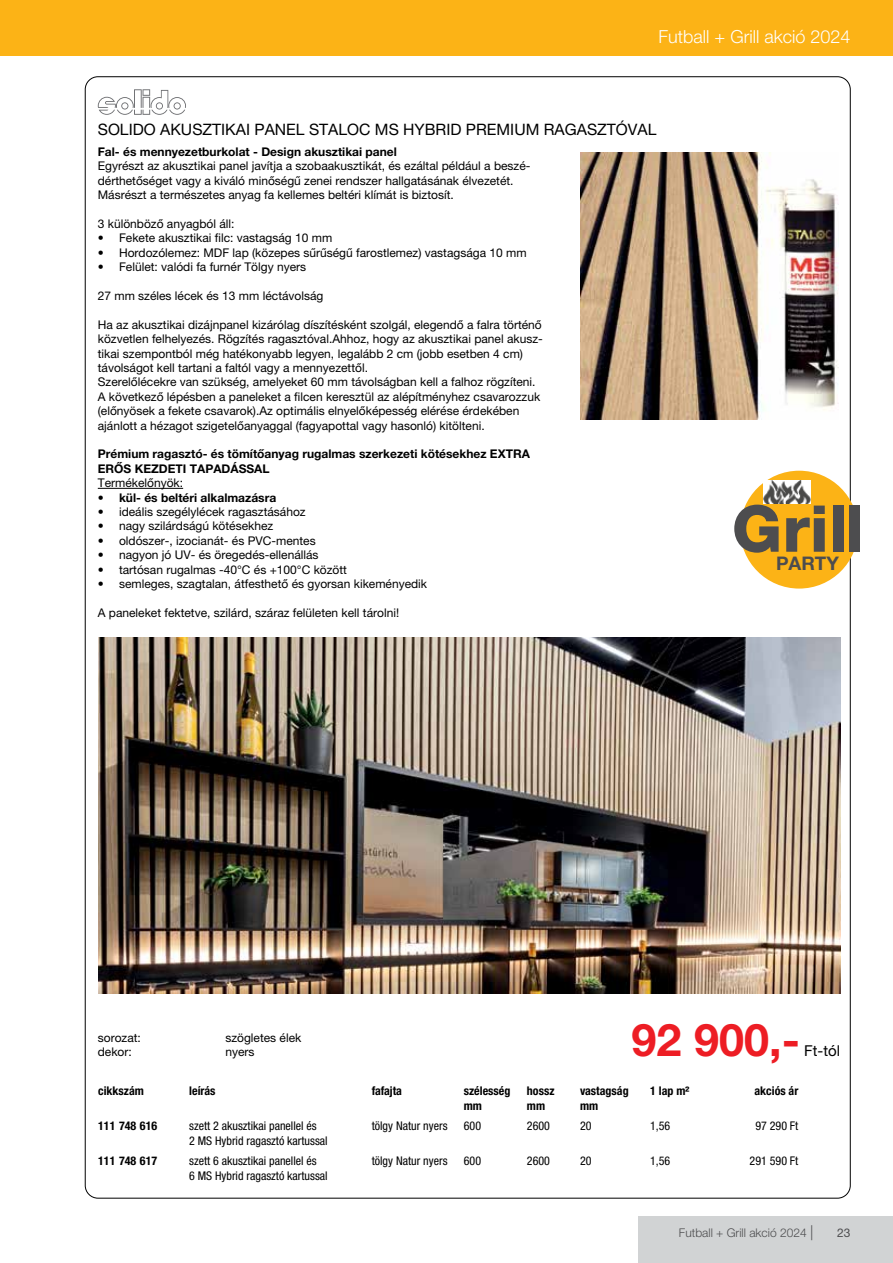
<style>
.page{position:relative;width:893px;height:1263px;background:#fff}
.page>*{position:absolute;margin:0;border:0;box-sizing:border-box;transform-origin:0 0}
.t1{font:800 64.65px "Helvetica Neue LT Pro";color:#4d4d4f}
.t2{font:700 45px "Helvetica Neue LT Pro";color:#ed1d24}
.t3{font:700 18.75px "Helvetica Neue LT Pro";color:#4d4d4f}
.t4{font:300 18px "Helvetica Neue LT Pro";color:#fff}
.t5{font:15.75px "Helvetica Neue LT Pro";color:#000}
.t6{font:15px "Helvetica Neue LT Pro";color:#000}
.t7{font:12px/14.4px "Helvetica Neue LT Pro";color:#000}
.t8{font:condensed 12px/14.4px "Helvetica Neue LT Pro";color:#000}
.t9{font:700 12px/14.4px "Helvetica Neue LT Pro";color:#000}
.t10{font:700 condensed 12px/14.4px "Helvetica Neue LT Pro";color:#000}
.t11{font:300 12px "Helvetica Neue LT Pro";color:#4d4d4f}
.t12{font:12px "Helvetica Neue LT Pro";color:#4d4d4f}
.s1{font-weight:400}
.s2{font-size:15px}
</style>
<div class="page">
<div style="left:0;top:0;width:893px;height:55px;background:#fcb316"></div>
<div style="left:638px;top:1216px;width:255px;height:47px;background:#d1d3d4"></div>
<hr style="left:98px;top:488px;width:85px;height:1px;background:#000">
<svg style="left:98px;top:89px;width:88px;height:26px"></svg>
<img style="left:580px;top:153px;width:258px;height:267px">
<img style="left:98px;top:637px;width:742px;height:357px">
<div style="left:740px;top:471px;width:118px;height:118px;background:#fcb316;border-radius:50%"></div>
<img style="left:764px;top:480px;width:47px;height:23px">
<h3 class="t4" style="left:659px;top:25px;width:193px">Futball + Grill akció 2024</h3>
<h3 class="t5" style="left:98px;top:120px;width:560px">SOLIDO AKUSZTIKAI PANEL STALOC MS HYBRID PREMIUM RAGASZTÓVAL</h3>
<p class="t9" style="left:98px;top:144px;width:301px">Fal- és mennyezetburkolat - Design akusztikai panel</p>
<p class="t7" style="left:98px;top:159px;width:434px">Egyrészt az akusztikai panel javítja a szobaakusztikát, és ezáltal például a beszé&shy;dérthetőséget vagy a kiváló minőségű zenei rendszer hallgatásának élvezetét.<br>Másrészt a természetes anyag fa kellemes beltéri klímát is biztosít.</p>
<p class="t7" style="left:98px;top:216px;width:138px">3 különböző anyagból áll:</p>
<p class="t7" style="left:98px;top:231px;width:236px">• Fekete akusztikai filc: vastagság 10 mm</p>
<p class="t7" style="left:98px;top:245px;width:430px">• Hordozólemez: MDF lap (közepes sűrűségű farostlemez) vastagsága 10 mm</p>
<p class="t7" style="left:98px;top:259px;width:210px">• Felület: valódi fa furnér Tölgy nyers</p>
<p class="t7" style="left:98px;top:288px;width:227px">27 mm széles lécek és 13 mm léctávolság</p>
<p class="t7" style="left:98px;top:317px;width:447px">Ha az akusztikai dizájnpanel kizárólag díszítésként szolgál, elegendő a falra történő közvetlen felhelyezés. Rögzítés ragasztóval.Ahhoz, hogy az akusztikai panel akusz&shy;tikai szempontból még hatékonyabb legyen, legalább 2 cm (jobb esetben 4 cm) távolságot kell tartani a faltól vagy a mennyezettől.<br>Szerelőlécekre van szükség, amelyeket 60 mm távolságban kell a falhoz rögzíteni.<br>A következő lépésben a paneleket a filcen keresztül az alépítményhez csavarozzuk (előnyösek a fekete csavarok).Az optimális elnyelőképesség elérése érdekében ajánlott a hézagot szigetelőanyaggal (fagyapottal vagy hasonló) kitölteni.</p>
<p class="t9" style="left:98px;top:447px;width:434px">Prémium ragasztó- és tömítőanyag rugalmas szerkezeti kötésekhez EXTRA<br>ERŐS KEZDETI TAPADÁSSAL</p>
<p class="t7" style="left:98px;top:475px;width:87px">Termékelőnyök:</p>
<p class="t9" style="left:98px;top:490px;width:180px"><span class="s1">•</span> kül- és beltéri alkalmazásra</p>
<p class="t7" style="left:98px;top:504px;width:209px">• ideális szegélylécek ragasztásához</p>
<p class="t7" style="left:98px;top:519px;width:177px">• nagy szilárdságú kötésekhez</p>
<p class="t7" style="left:98px;top:533px;width:219px">• oldószer-, izocianát- és PVC-mentes</p>
<p class="t7" style="left:98px;top:547px;width:222px">• nagyon jó UV- és öregedés-ellenállás</p>
<p class="t7" style="left:98px;top:562px;width:251px">• tartósan rugalmas -40°C és +100°C között</p>
<p class="t7" style="left:98px;top:576px;width:331px">• semleges, szagtalan, átfesthető és gyorsan kikeményedik</p>
<p class="t7" style="left:98px;top:605px;width:303px">A paneleket fektetve, szilárd, száraz felületen kell tárolni!</p>
<h1 class="t1" style="left:732px;top:490px;width:133px">Grill</h1>
<h3 class="t3" style="left:776px;top:552px;width:64px">PARTY</h3>
<p class="t7" style="left:98px;top:1030px;width:45px">sorozat:</p>
<p class="t7" style="left:225px;top:1030px;width:77px">szögletes élek</p>
<p class="t7" style="left:98px;top:1045px;width:36px">dekor:</p>
<p class="t7" style="left:225px;top:1045px;width:31px">nyers</p>
<h2 class="t2" style="left:632px;top:1012px;width:170px">92 900,-</h2>
<p class="t6" style="left:804px;top:1042px;width:37px">Ft-tól</p>
<p class="t10" style="left:98px;top:1084px;width:47px">cikkszám</p>
<p class="t10" style="left:189px;top:1084px;width:28px">leírás</p>
<p class="t10" style="left:372px;top:1084px;width:32px">fafajta</p>
<p class="t10" style="left:464px;top:1084px;width:48px">szélesség mm</p>
<p class="t10" style="left:527px;top:1084px;width:29px">hossz mm</p>
<p class="t10" style="left:580px;top:1084px;width:50px">vastagság mm</p>
<p class="t10" style="left:650px;top:1084px;width:41px">1 lap m²</p>
<p class="t10" style="left:754px;top:1084px;width:45px">akciós ár</p>
<p class="t10" style="left:98px;top:1119px;width:61px">111 748 616</p>
<p class="t8" style="left:189px;top:1119px;width:140px">szett 2 akusztikai panellel és<br>2 MS Hybrid ragasztó kartussal</p>
<p class="t8" style="left:372px;top:1119px;width:77px">tölgy Natur nyers</p>
<p class="t8" style="left:464px;top:1119px;width:19px">600</p>
<p class="t8" style="left:527px;top:1119px;width:25px">2600</p>
<p class="t8" style="left:580px;top:1119px;width:13px">20</p>
<p class="t8" style="left:650px;top:1119px;width:22px">1,56</p>
<p class="t8" style="left:755px;top:1119px;width:44px">97 290 Ft</p>
<p class="t10" style="left:98px;top:1153px;width:61px">111 748 617</p>
<p class="t8" style="left:189px;top:1154px;width:140px">szett 6 akusztikai panellel és<br>6 MS Hybrid ragasztó kartussal</p>
<p class="t8" style="left:372px;top:1154px;width:77px">tölgy Natur nyers</p>
<p class="t8" style="left:464px;top:1154px;width:19px">600</p>
<p class="t8" style="left:527px;top:1154px;width:25px">2600</p>
<p class="t8" style="left:580px;top:1154px;width:13px">20</p>
<p class="t8" style="left:650px;top:1154px;width:22px">1,56</p>
<p class="t8" style="left:750px;top:1154px;width:50px">291 590 Ft</p>
<p class="t11" style="left:679px;top:1226px;width:136px">Futball + Grill akció 2024 <span class="s2">|</span></p>
<p class="t12" style="left:837px;top:1226px;width:15px">23</p>
</div>
